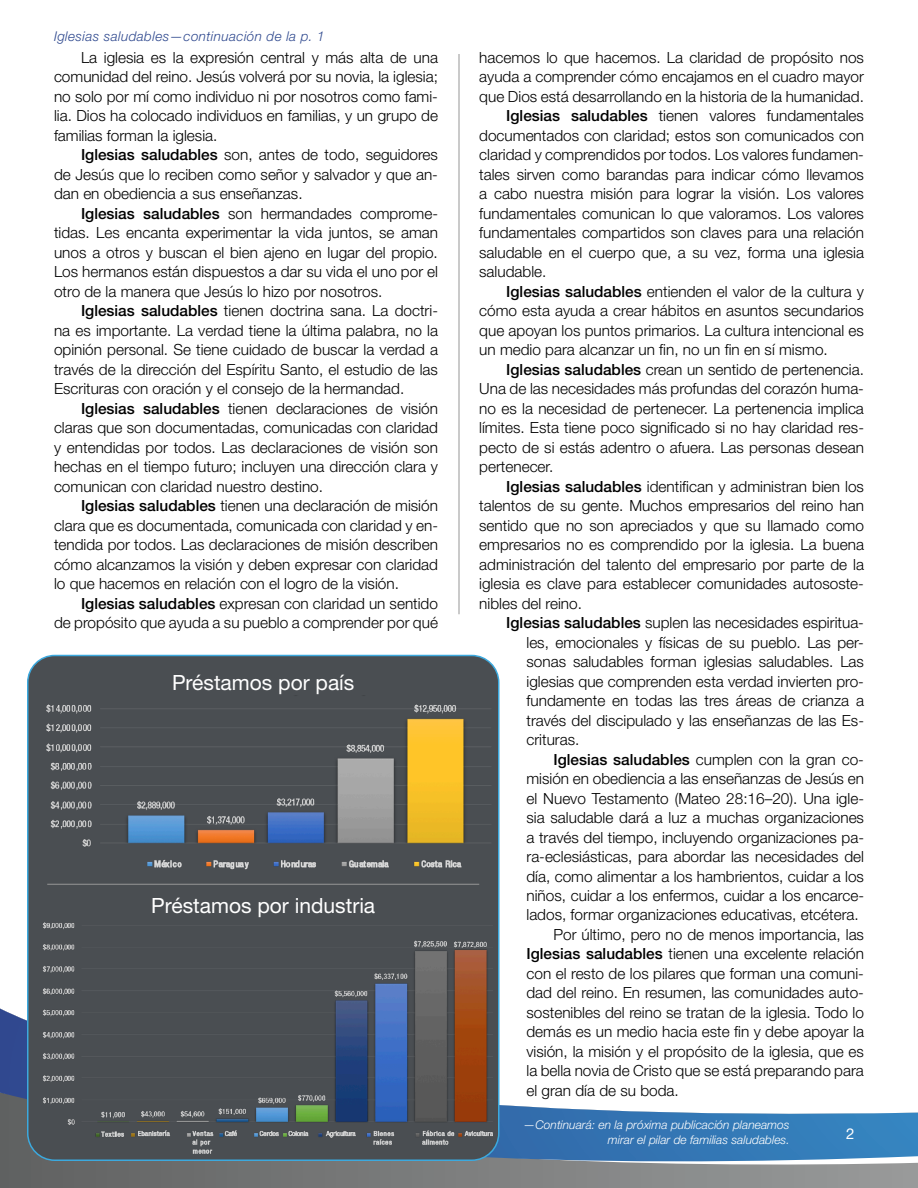
<style>
.page{position:relative;width:918px;height:1188px;background:#fff}
.page>*{position:absolute;margin:0;border:0;box-sizing:border-box;transform-origin:0 0}
.t1{font:21px "Helvetica Neue LT Std";color:#fff}
.t2{font:300 15.3px/19.5px "Helvetica Neue LT Std";color:#000;text-align:justify}
.t3{font:15px "Helvetica Neue LT Std";color:#fff}
.t4{font:italic 300 13.5px "Helvetica Neue LT Std";letter-spacing:.03em;color:#2e488e}
.t5{font:italic 300 12px/15px "Helvetica Neue LT Std";color:#fff;text-align:right}
.s1{font-weight:500}
</style>
<div class="page">
<svg style="left:0;top:1008px;width:918px;height:180px;background:#808181"></svg>
<svg style="left:0;top:1009px;width:918px;height:161px"></svg>
<hr style="left:459px;top:54px;width:1px;height:560px;background:#969797">
<div style="left:28px;top:656px;width:471px;height:504px;background:#4a4e52;border-radius:27px"></div>
<img style="left:38px;top:922px;width:455px;height:239px">
<img style="left:46px;top:704px;width:445px;height:166px">
<hr style="left:47px;top:884px;width:432px;height:1px;background:#969797">
<p class="t4" style="left:54px;top:28px;width:272px">Iglesias saludables—continuación de la p. 1</p>
<p class="t2" style="left:54px;top:47px;width:386px;text-indent:27px">La iglesia es la expresión central y más alta de una comunidad del reino. Jesús volverá por su novia, la iglesia; no solo por mí como individuo ni por nosotros como fami&shy;lia. Dios ha colocado individuos en familias, y un grupo de familias forman la iglesia.</p>
<p class="t2" style="left:54px;top:145px;width:386px;text-indent:27px"><span class="s1">Iglesias saludables</span> son, antes de todo, seguidores de Jesús que lo reciben como señor y salvador y que an&shy;dan en obediencia a sus enseñanzas.</p>
<p class="t2" style="left:54px;top:203px;width:386px;text-indent:27px"><span class="s1">Iglesias saludables</span> son hermandades comprome&shy;tidas. Les encanta experimentar la vida juntos, se aman unos a otros y buscan el bien ajeno en lugar del propio.<br>Los hermanos están dispuestos a dar su vida el uno por el otro de la manera que Jesús lo hizo por nosotros.</p>
<p class="t2" style="left:54px;top:301px;width:386px;text-indent:27px"><span class="s1">Iglesias saludables</span> tienen doctrina sana. La doctri&shy;na es importante. La verdad tiene la última palabra, no la opinión personal. Se tiene cuidado de buscar la verdad a través de la dirección del Espíritu Santo, el estudio de las Escrituras con oración y el consejo de la hermandad.</p>
<p class="t2" style="left:54px;top:398px;width:386px;text-indent:27px"><span class="s1">Iglesias saludables</span> tienen declaraciones de visión claras que son documentadas, comunicadas con claridad y entendidas por todos. Las declaraciones de visión son hechas en el tiempo futuro; incluyen una dirección clara y comunican con claridad nuestro destino.</p>
<p class="t2" style="left:54px;top:496px;width:386px;text-indent:27px"><span class="s1">Iglesias saludables</span> tienen una declaración de misión clara que es documentada, comunicada con claridad y en&shy;tendida por todos. Las declaraciones de misión describen cómo alcanzamos la visión y deben expresar con claridad lo que hacemos en relación con el logro de la visión.</p>
<p class="t2" style="left:54px;top:593px;width:386px;text-align:right"><span class="s1">Iglesias saludables</span> expresan con claridad un sentido<br>de propósito que ayuda a su pueblo a comprender por qué</p>
<h1 class="t1" style="left:172px;top:670px;width:184px">Préstamos por país</h1>
<h1 class="t1" style="left:151px;top:893px;width:226px">Préstamos por industria</h1>
<p class="t2" style="left:479px;top:47px;width:386px">hacemos lo que hacemos. La claridad de propósito nos</p>
<p class="t2" style="left:479px;top:67px;width:386px">ayuda a comprender cómo encajamos en el cuadro mayor</p>
<p class="t2" style="left:479px;top:86px;width:386px">que Dios está desarrollando en la historia de la humanidad.</p>
<p class="t2" style="left:506px;top:106px;width:359px"><span class="s1">Iglesias saludables</span> tienen valores fundamentales</p>
<p class="t2" style="left:479px;top:125px;width:386px">documentados con claridad; estos son comunicados con</p>
<p class="t2" style="left:479px;top:145px;width:386px">claridad y comprendidos por todos. Los valores fundamen-</p>
<p class="t2" style="left:479px;top:164px;width:386px">tales sirven como barandas para indicar cómo llevamos</p>
<p class="t2" style="left:479px;top:184px;width:386px">a cabo nuestra misión para lograr la visión. Los valores</p>
<p class="t2" style="left:479px;top:203px;width:386px">fundamentales comunican lo que valoramos. Los valores</p>
<p class="t2" style="left:479px;top:223px;width:386px">fundamentales compartidos son claves para una relación</p>
<p class="t2" style="left:479px;top:242px;width:386px">saludable en el cuerpo que, a su vez, forma una iglesia</p>
<p class="t2" style="left:479px;top:262px;width:69px">saludable.</p>
<p class="t2" style="left:506px;top:281px;width:359px"><span class="s1">Iglesias saludables</span> entienden el valor de la cultura y</p>
<p class="t2" style="left:479px;top:301px;width:386px">cómo esta ayuda a crear hábitos en asuntos secundarios</p>
<p class="t2" style="left:479px;top:320px;width:386px">que apoyan los puntos primarios. La cultura intencional es</p>
<p class="t2" style="left:479px;top:340px;width:350px">un medio para alcanzar un fin, no un fin en sí mismo.</p>
<p class="t2" style="left:506px;top:359px;width:359px"><span class="s1">Iglesias saludables</span> crean un sentido de pertenencia.</p>
<p class="t2" style="left:479px;top:379px;width:386px">Una de las necesidades más profundas del corazón huma-</p>
<p class="t2" style="left:479px;top:398px;width:386px">no es la necesidad de pertenecer. La pertenencia implica</p>
<p class="t2" style="left:479px;top:418px;width:386px">límites. Esta tiene poco significado si no hay claridad res-</p>
<p class="t2" style="left:479px;top:437px;width:386px">pecto de si estás adentro o afuera. Las personas desean</p>
<p class="t2" style="left:479px;top:457px;width:76px">pertenecer.</p>
<p class="t2" style="left:506px;top:476px;width:359px"><span class="s1">Iglesias saludables</span> identifican y administran bien los</p>
<p class="t2" style="left:479px;top:496px;width:386px">talentos de su gente. Muchos empresarios del reino han</p>
<p class="t2" style="left:479px;top:515px;width:386px">sentido que no son apreciados y que su llamado como</p>
<p class="t2" style="left:479px;top:535px;width:386px">empresarios no es comprendido por la iglesia. La buena</p>
<p class="t2" style="left:479px;top:554px;width:386px">administración del talento del empresario por parte de la</p>
<p class="t2" style="left:479px;top:574px;width:386px">iglesia es clave para establecer comunidades autososte-</p>
<p class="t2" style="left:479px;top:593px;width:104px">nibles del reino.</p>
<p class="t2" style="left:506px;top:613px;width:359px"><span class="s1">Iglesias saludables</span> suplen las necesidades espiritua-</p>
<p class="t2" style="left:527px;top:632px;width:339px">les, emocionales y físicas de su pueblo. Las per-</p>
<p class="t2" style="left:527px;top:652px;width:339px">sonas saludables forman iglesias saludables. Las</p>
<p class="t2" style="left:527px;top:671px;width:339px">iglesias que comprenden esta verdad invierten pro-</p>
<p class="t2" style="left:527px;top:691px;width:339px">fundamente en todas las tres áreas de crianza a</p>
<p class="t2" style="left:527px;top:710px;width:339px">través del discipulado y las enseñanzas de las Es-</p>
<p class="t2" style="left:527px;top:730px;width:54px">crituras.</p>
<p class="t2" style="left:554px;top:749px;width:312px"><span class="s1">Iglesias saludables</span> cumplen con la gran co-</p>
<p class="t2" style="left:527px;top:769px;width:339px">misión en obediencia a las enseñanzas de Jesús en</p>
<p class="t2" style="left:527px;top:788px;width:339px">el Nuevo Testamento (Mateo 28:16–20). Una igle-</p>
<p class="t2" style="left:527px;top:808px;width:339px">sia saludable dará a luz a muchas organizaciones</p>
<p class="t2" style="left:527px;top:827px;width:339px">a través del tiempo, incluyendo organizaciones pa-</p>
<p class="t2" style="left:527px;top:846px;width:339px">ra-eclesiásticas, para abordar las necesidades del</p>
<p class="t2" style="left:527px;top:866px;width:339px">día, como alimentar a los hambrientos, cuidar a los</p>
<p class="t2" style="left:527px;top:885px;width:339px">niños, cuidar a los enfermos, cuidar a los encarce-</p>
<p class="t2" style="left:527px;top:905px;width:334px">lados, formar organizaciones educativas, etcétera.</p>
<p class="t2" style="left:554px;top:924px;width:312px">Por último, pero no de menos importancia, las</p>
<p class="t2" style="left:527px;top:944px;width:339px"><span class="s1">Iglesias saludables</span> tienen una excelente relación</p>
<p class="t2" style="left:527px;top:963px;width:339px">con el resto de los pilares que forman una comuni-</p>
<p class="t2" style="left:527px;top:983px;width:339px">dad del reino. En resumen, las comunidades auto-</p>
<p class="t2" style="left:527px;top:1002px;width:339px">sostenibles del reino se tratan de la iglesia. Todo lo</p>
<p class="t2" style="left:527px;top:1022px;width:339px">demás es un medio hacia este fin y debe apoyar la</p>
<p class="t2" style="left:527px;top:1041px;width:339px">visión, la misión y el propósito de la iglesia, que es</p>
<p class="t2" style="left:527px;top:1061px;width:339px">la bella novia de Cristo que se está preparando para</p>
<p class="t2" style="left:527px;top:1080px;width:154px">el gran día de su boda.</p>
<p class="t5" style="left:523px;top:1117px;width:268px">—Continuará: en la próxima publicación planeamos mirar el pilar de familias saludables.</p>
<p class="t3" style="left:846px;top:1125px;width:10px">2</p>
</div>
